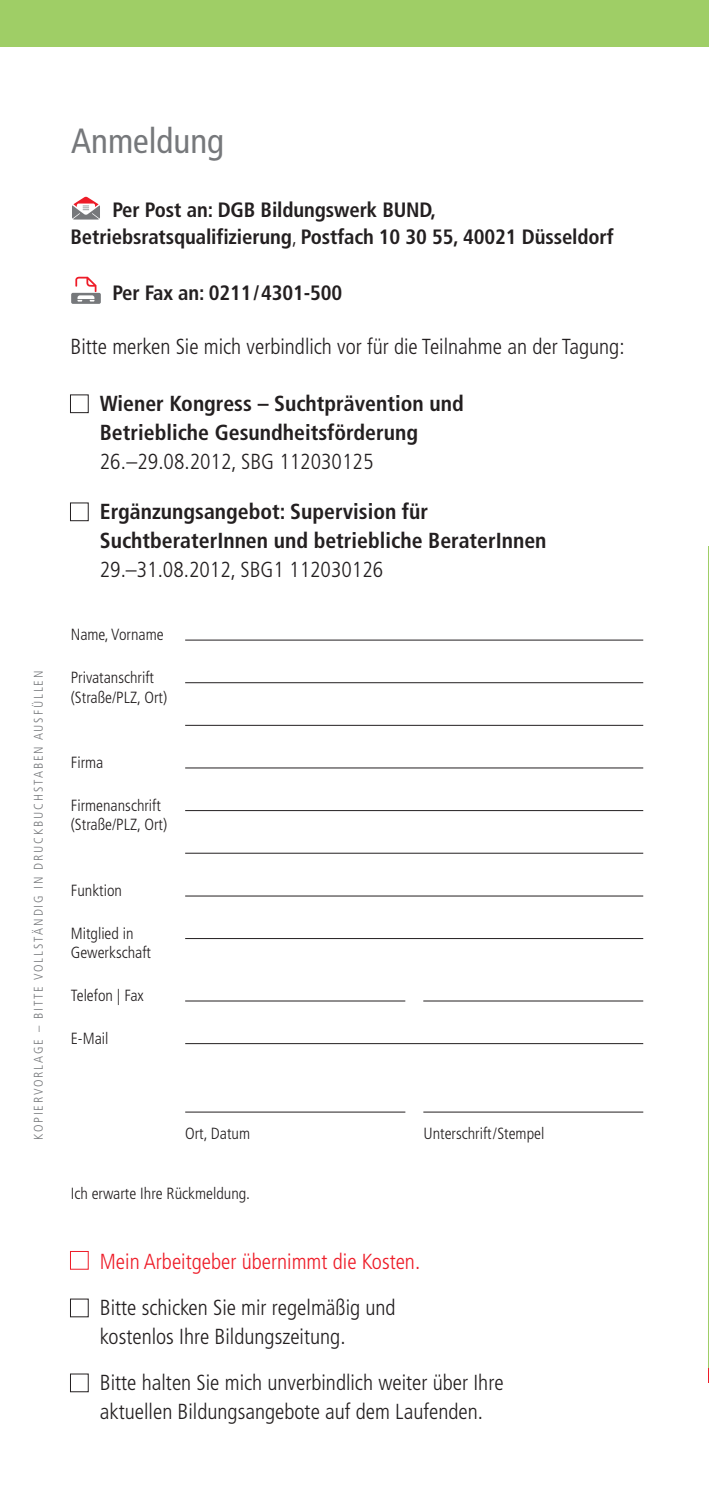
<style>
.page{position:relative;width:709px;height:1489px;background:#fff}
.page>*{position:absolute;margin:0;border:0;box-sizing:border-box;transform-origin:0 0}
.t1{font:condensed 35px "Frutiger";color:#76787b}
.t2{font:300 condensed 21.75px/28.8px "Frutiger";color:#231f20}
.t3{font:700 condensed 21.75px/28.8px "Frutiger";color:#231f20}
.t4{font:300 condensed 21.75px "Frutiger";color:#ee1c28}
.t5{font:700 condensed 20.75px/27.8px "Frutiger";letter-spacing:-.005em;color:#231f20}
.t6{font:300 condensed 16.25px/19.8px "Frutiger";color:#231f20}
.t7{font:300 condensed 12.5px "Frutiger";letter-spacing:.15em;color:#76787b}
.s1{font-weight:300}
</style>
<div class="page">
<div style="left:0;top:0;width:709px;height:46px;background:#9fce66"></div>
<div style="left:71px;top:293px;width:30px;height:11px;background:#76787b;border-radius:2px"></div>
<svg style="left:75px;top:277px;width:21px;height:24px"></svg>
<svg style="left:72px;top:197px;width:28px;height:22px"></svg>
<div style="left:70px;top:394px;width:19px;height:19px;border:1px solid #231f20"></div>
<div style="left:70px;top:502px;width:19px;height:19px;border:1px solid #231f20"></div>
<div style="left:70px;top:1250px;width:19px;height:19px;border:1px solid #ee1c28"></div>
<div style="left:70px;top:1298px;width:19px;height:18px;border:1px solid #231f20"></div>
<div style="left:70px;top:1373px;width:19px;height:18px;border:1px solid #231f20"></div>
<hr style="left:185px;top:810px;width:458px;height:1px;background:#231f20">
<hr style="left:185px;top:852px;width:458px;height:1px;background:#231f20">
<hr style="left:185px;top:767px;width:458px;height:1px;background:#231f20">
<hr style="left:185px;top:682px;width:458px;height:1px;background:#231f20">
<hr style="left:185px;top:725px;width:458px;height:1px;background:#231f20">
<hr style="left:185px;top:639px;width:458px;height:1px;background:#231f20">
<hr style="left:185px;top:1111px;width:220px;height:1px;background:#231f20">
<hr style="left:423px;top:1111px;width:220px;height:1px;background:#231f20">
<hr style="left:185px;top:1043px;width:458px;height:1px;background:#231f20">
<hr style="left:185px;top:1000px;width:220px;height:1px;background:#231f20">
<hr style="left:423px;top:1000px;width:220px;height:1px;background:#231f20">
<hr style="left:185px;top:895px;width:458px;height:1px;background:#231f20">
<hr style="left:185px;top:938px;width:458px;height:1px;background:#231f20">
<p class="t7" style="left:33px;top:1140px;width:471px;rotate:-90deg">KOPIERVORLAGE – BITTE VOLLSTÄNDIG IN DRUCKBUCHSTABEN AUSFÜLLEN</p>
<h1 class="t1" style="left:71px;top:126px;width:154px">Anmeldung</h1>
<p class="t5" style="left:70px;top:197px;width:544px;text-indent:42px">Per Post an: DGB Bildungswerk BUND,<br>Betriebsratsqualifizierung<span class="s1">,</span> Postfach 10 30 55, 40021 Düsseldorf</p>
<p class="t5" style="left:112px;top:280px;width:231px">Per Fax an: 0211/4301-500</p>
<p class="t2" style="left:70px;top:333px;width:555px">Bitte merken Sie mich verbindlich vor für die Teilnahme an der Tagung:</p>
<p class="t3" style="left:100px;top:391px;width:365px">Wiener Kongress – Suchtprävention und<br>Betriebliche Gesundheitsförderung</p>
<p class="t2" style="left:100px;top:448px;width:275px">26.–29.08.2012, SBG 112030125</p>
<p class="t3" style="left:100px;top:499px;width:448px">Ergänzungsangebot: Supervision für<br>SuchtberaterInnen und betriebliche BeraterInnen</p>
<p class="t2" style="left:100px;top:556px;width:285px">29.–31.08.2012, SBG1 112030126</p>
<p class="t6" style="left:71px;top:626px;width:94px">Name, Vorname</p>
<p class="t6" style="left:71px;top:668px;width:98px">Privatanschrift (Straße/PLZ, Ort)</p>
<p class="t6" style="left:71px;top:753px;width:34px">Firma</p>
<p class="t6" style="left:71px;top:796px;width:98px">Firmenanschrift (Straße/PLZ, Ort)</p>
<p class="t6" style="left:71px;top:881px;width:53px">Funktion</p>
<p class="t6" style="left:71px;top:924px;width:82px">Mitglied in<br>Gewerkschaft</p>
<p class="t6" style="left:71px;top:986px;width:75px">Telefon | Fax</p>
<p class="t6" style="left:71px;top:1029px;width:39px">E-Mail</p>
<p class="t6" style="left:185px;top:1124px;width:66px">Ort, Datum</p>
<p class="t6" style="left:423px;top:1124px;width:122px">Unterschrift/Stempel</p>
<p class="t6" style="left:71px;top:1184px;width:181px">Ich erwarte Ihre Rückmeldung.</p>
<p class="t4" style="left:100px;top:1252px;width:322px">Mein Arbeitgeber übernimmt die Kosten.</p>
<p class="t2" style="left:100px;top:1295px;width:297px">Bitte schicken Sie mir regelmäßig und kostenlos Ihre Bildungszeitung.</p>
<p class="t2" style="left:100px;top:1369px;width:405px">Bitte halten Sie mich unverbindlich weiter über Ihre aktuellen Bildungsangebote auf dem Laufenden.</p>
</div>
